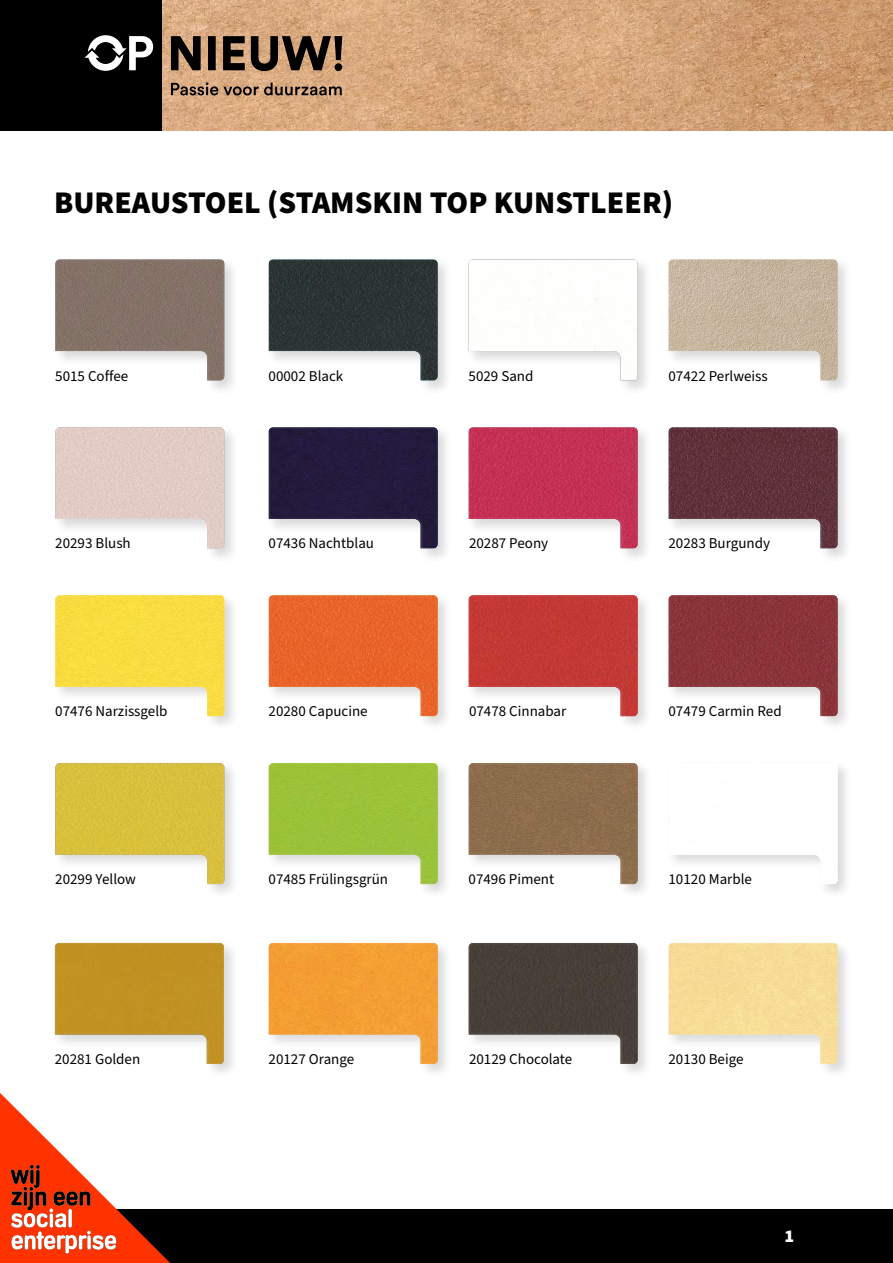
<style>
.page{position:relative;width:893px;height:1263px;background:#fff}
.page>*{position:absolute;margin:0;border:0;box-sizing:border-box;transform-origin:0 0}
.t1{font:31.5px "Source Sans Variable";color:#000}
.t2{font:900 18px "Source Sans Pro";color:#fff}
.t3{font:15px "Source Sans Pro";color:#000}
</style>
<div class="page">
<div style="left:0;top:1209px;width:893px;height:54px;background:#000"></div>
<img style="left:162px;top:0;width:731px;height:131px">
<div style="left:0;top:0;width:162px;height:131px;background:#000"></div>
<svg style="left:85px;top:35px;width:68px;height:36px"></svg>
<svg style="left:171px;top:36px;width:171px;height:35px;background:#644e3b"></svg>
<svg style="left:171px;top:82px;width:171px;height:13px;background:#967559"></svg>
<svg style="left:0;top:1093px;width:170px;height:170px"></svg>
<div style="left:665px;top:256px;width:188px;height:140px;background:#000;opacity:.15"></div>
<svg style="left:668px;top:259px;width:171px;height:124px"></svg>
<div style="left:665px;top:760px;width:188px;height:139px;background:#000;opacity:.15"></div>
<div style="left:668px;top:763px;width:171px;height:124px;background:#fff"></div>
<div style="left:52px;top:256px;width:188px;height:140px;background:#000;opacity:.15"></div>
<svg style="left:55px;top:259px;width:171px;height:124px;fill:#867369"></svg>
<div style="left:466px;top:760px;width:187px;height:139px;background:#000;opacity:.15"></div>
<svg style="left:468px;top:763px;width:172px;height:124px;fill:#8e6f4e"></svg>
<div style="left:52px;top:424px;width:188px;height:140px;background:#000;opacity:.15"></div>
<svg style="left:54px;top:427px;width:173px;height:124px;fill:#e3cdc7"></svg>
<div style="left:665px;top:592px;width:188px;height:139px;background:#000;opacity:.15"></div>
<svg style="left:668px;top:595px;width:171px;height:124px;fill:#8c363b"></svg>
<div style="left:52px;top:592px;width:188px;height:139px;background:#000;opacity:.15"></div>
<svg style="left:55px;top:595px;width:171px;height:124px;fill:#f9de42"></svg>
<div style="left:52px;top:760px;width:188px;height:139px;background:#000;opacity:.15"></div>
<svg style="left:55px;top:763px;width:171px;height:124px;fill:#d9c13d"></svg>
<div style="left:665px;top:424px;width:188px;height:140px;background:#000;opacity:.15"></div>
<svg style="left:668px;top:427px;width:172px;height:124px;fill:#63343d"></svg>
<div style="left:266px;top:592px;width:187px;height:139px;background:#000;opacity:.15"></div>
<svg style="left:268px;top:595px;width:172px;height:124px;fill:#ea662c"></svg>
<div style="left:266px;top:760px;width:187px;height:139px;background:#000;opacity:.15"></div>
<svg style="left:268px;top:763px;width:172px;height:124px;fill:#9dc33a"></svg>
<div style="left:266px;top:424px;width:187px;height:140px;background:#000;opacity:.15"></div>
<svg style="left:267px;top:427px;width:173px;height:124px;fill:#251b3f"></svg>
<div style="left:466px;top:592px;width:187px;height:139px;background:#000;opacity:.15"></div>
<svg style="left:467px;top:595px;width:173px;height:124px;fill:#c43a37"></svg>
<div style="left:466px;top:424px;width:187px;height:140px;background:#000;opacity:.15"></div>
<svg style="left:468px;top:427px;width:171px;height:124px;fill:#c63357"></svg>
<div style="left:466px;top:256px;width:187px;height:140px;background:#000;opacity:.15"></div>
<div style="left:468px;top:259px;width:172px;height:124px;background:#fff"></div>
<div style="left:266px;top:256px;width:187px;height:140px;background:#000;opacity:.15"></div>
<svg style="left:268px;top:259px;width:172px;height:124px;fill:#2d3537"></svg>
<div style="left:665px;top:940px;width:188px;height:139px;background:#000;opacity:.15"></div>
<svg style="left:668px;top:942px;width:172px;height:125px;fill:#f8dd98"></svg>
<div style="left:466px;top:940px;width:187px;height:139px;background:#000;opacity:.15"></div>
<svg style="left:468px;top:942px;width:172px;height:125px;fill:#49403b"></svg>
<div style="left:52px;top:940px;width:187px;height:139px;background:#000;opacity:.15"></div>
<svg style="left:54px;top:942px;width:172px;height:125px;fill:#c29223"></svg>
<div style="left:266px;top:940px;width:187px;height:139px;background:#000;opacity:.15"></div>
<svg style="left:268px;top:942px;width:172px;height:125px;fill:#f4a035"></svg>
<h1 class="t1" style="left:54px;top:189px;width:620px">BUREAUSTOEL (STAMSKIN TOP KUNSTLEER)</h1>
<p class="t3" style="left:55px;top:370px;width:75px">5015 Coffee</p>
<p class="t3" style="left:269px;top:370px;width:76px">00002 Black</p>
<p class="t3" style="left:469px;top:370px;width:66px">5029 Sand</p>
<p class="t3" style="left:668px;top:370px;width:101px">07422 Perlweiss</p>
<p class="t3" style="left:55px;top:537px;width:77px">20293 Blush</p>
<p class="t3" style="left:469px;top:537px;width:81px">20287 Peony</p>
<p class="t3" style="left:269px;top:537px;width:107px">07436 Nachtblau</p>
<p class="t3" style="left:668px;top:537px;width:103px">20283 Burgundy</p>
<p class="t3" style="left:55px;top:705px;width:114px">07476 Narzissgelb</p>
<p class="t3" style="left:668px;top:705px;width:115px">07479 Carmin Red</p>
<p class="t3" style="left:469px;top:705px;width:99px">07478 Cinnabar</p>
<p class="t3" style="left:269px;top:705px;width:101px">20280 Capucine</p>
<p class="t3" style="left:55px;top:873px;width:82px">20299 Yellow</p>
<p class="t3" style="left:269px;top:873px;width:121px">07485 Frülingsgrün</p>
<p class="t3" style="left:469px;top:873px;width:87px">07496 Piment</p>
<p class="t3" style="left:668px;top:873px;width:85px">10120 Marble</p>
<p class="t3" style="left:55px;top:1053px;width:87px">20281 Golden</p>
<p class="t3" style="left:269px;top:1053px;width:87px">20127 Orange</p>
<p class="t3" style="left:469px;top:1053px;width:105px">20129 Chocolate</p>
<p class="t3" style="left:668px;top:1053px;width:77px">20130 Beige</p>
<p class="t2" style="left:784px;top:1225px;width:11px">1</p>
</div>
